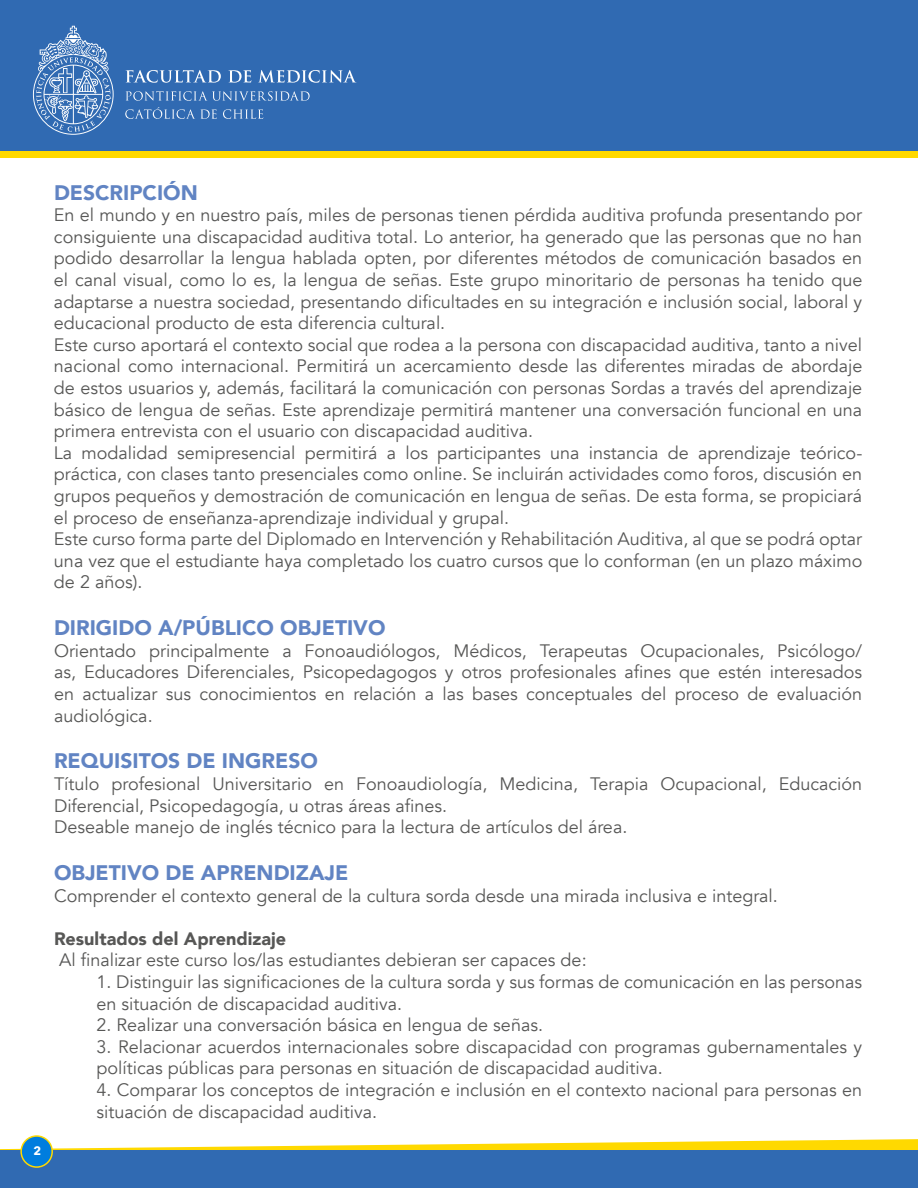
<style>
.page{position:relative;width:918px;height:1188px;background:#fff}
.page>*{position:absolute;margin:0;border:0;box-sizing:border-box;transform-origin:0 0}
.t1{font:900 21px "Avenir";color:#6184c3}
.t2{font:18px/21.6px "Avenir";color:#575756}
.t3{font:900 18px "Avenir";color:#575756}
.t4{font:700 12px "Avenir Next";color:#fff}
</style>
<div class="page">
<div style="left:0;top:0;width:918px;height:153px;background:#306ab2"></div>
<svg style="left:0;top:1137px;width:918px;height:13px"></svg>
<div style="left:0;top:1150px;width:918px;height:38px;background:#306ab2"></div>
<svg style="left:33px;top:26px;width:81px;height:109px"></svg>
<svg style="left:126px;top:70px;width:95px;height:13px"></svg>
<svg style="left:228px;top:70px;width:23px;height:13px"></svg>
<svg style="left:258px;top:70px;width:98px;height:13px"></svg>
<svg style="left:126px;top:91px;width:184px;height:10px"></svg>
<svg style="left:125px;top:107px;width:92px;height:12px"></svg>
<svg style="left:223px;top:109px;width:40px;height:10px"></svg>
<div style="left:0;top:151px;width:918px;height:7px;background:#ffd900"></div>
<div style="left:21px;top:1136px;width:31px;height:31px;background:#007dde;border-radius:50%"></div>
<div style="left:20px;top:1135px;width:33px;height:33px;border:2px solid #ffd900;border-radius:50%"></div>
<p class="t4" style="left:34px;top:1140px;width:9px">2</p>
<p class="t1" style="left:54px;top:174px;width:145px">DESCRIPCIÓN</p>
<p class="t2" style="left:54px;top:205px;width:810px">En el mundo y en nuestro país, miles de personas tienen pérdida auditiva profunda presentando por consiguiente una discapacidad auditiva total. Lo anterior, ha generado que las personas que no han podido desarrollar la lengua hablada opten, por diferentes métodos de comunicación basados en el canal visual, como lo es, la lengua de señas. Este grupo minoritario de personas ha tenido que adaptarse a nuestra sociedad, presentando dificultades en su integración e inclusión social, laboral y educacional producto de esta diferencia cultural.<br>Este curso aportará el contexto social que rodea a la persona con discapacidad auditiva, tanto a nivel nacional como internacional. Permitirá un acercamiento desde las diferentes miradas de abordaje de estos usuarios y, además, facilitará la comunicación con personas Sordas a través del aprendizaje básico de lengua de señas. Este aprendizaje permitirá mantener una conversación funcional en una primera entrevista con el usuario con discapacidad auditiva.<br>La modalidad semipresencial permitirá a los participantes una instancia de aprendizaje teórico&shy;práctica, con clases tanto presenciales como online. Se incluirán actividades como foros, discusión en grupos pequeños y demostración de comunicación en lengua de señas. De esta forma, se propiciará el proceso de enseñanza-aprendizaje individual y grupal.<br>Este curso forma parte del Diplomado en Intervención y Rehabilitación Auditiva, al que se podrá optar una vez que el estudiante haya completado los cuatro cursos que lo conforman (en un plazo máximo de 2 años).</p>
<p class="t1" style="left:54px;top:610px;width:333px">DIRIGIDO A/PÚBLICO OBJETIVO</p>
<p class="t2" style="left:54px;top:640px;width:810px;text-align:justify">Orientado principalmente a Fonoaudiólogos, Médicos, Terapeutas Ocupacionales, Psicólogo/ as, Educadores Diferenciales, Psicopedagogos y otros profesionales afines que estén interesados en actualizar sus conocimientos en relación a las bases conceptuales del proceso de evaluación audiológica.</p>
<p class="t1" style="left:54px;top:743px;width:265px">REQUISITOS DE INGRESO</p>
<p class="t2" style="left:54px;top:773px;width:810px">Título profesional Universitario en Fonoaudiología, Medicina, Terapia Ocupacional, Educación<br>Diferencial, Psicopedagogía, u otras áreas afines.<br>Deseable manejo de inglés técnico para la lectura de artículos del área.</p>
<p class="t1" style="left:54px;top:855px;width:296px">OBJETIVO DE APRENDIZAJE</p>
<p class="t2" style="left:54px;top:885px;width:725px">Comprender el contexto general de la cultura sorda desde una mirada inclusiva e integral.</p>
<p class="t3" style="left:54px;top:923px;width:234px">Resultados del Aprendizaje</p>
<p class="t2" style="left:59px;top:950px;width:529px">Al finalizar este curso los/las estudiantes debieran ser capaces de:</p>
<p class="t2" style="left:97px;top:971px;width:767px">1. Distinguir las significaciones de la cultura sorda y sus formas de comunicación en las personas en situación de discapacidad auditiva.</p>
<p class="t2" style="left:97px;top:1015px;width:448px">2. Realizar una conversación básica en lengua de señas.</p>
<p class="t2" style="left:97px;top:1036px;width:767px">3. Relacionar acuerdos internacionales sobre discapacidad con programas gubernamentales y políticas públicas para personas en situación de discapacidad auditiva.</p>
<p class="t2" style="left:97px;top:1079px;width:767px">4. Comparar los conceptos de integración e inclusión en el contexto nacional para personas en situación de discapacidad auditiva.</p>
</div>
